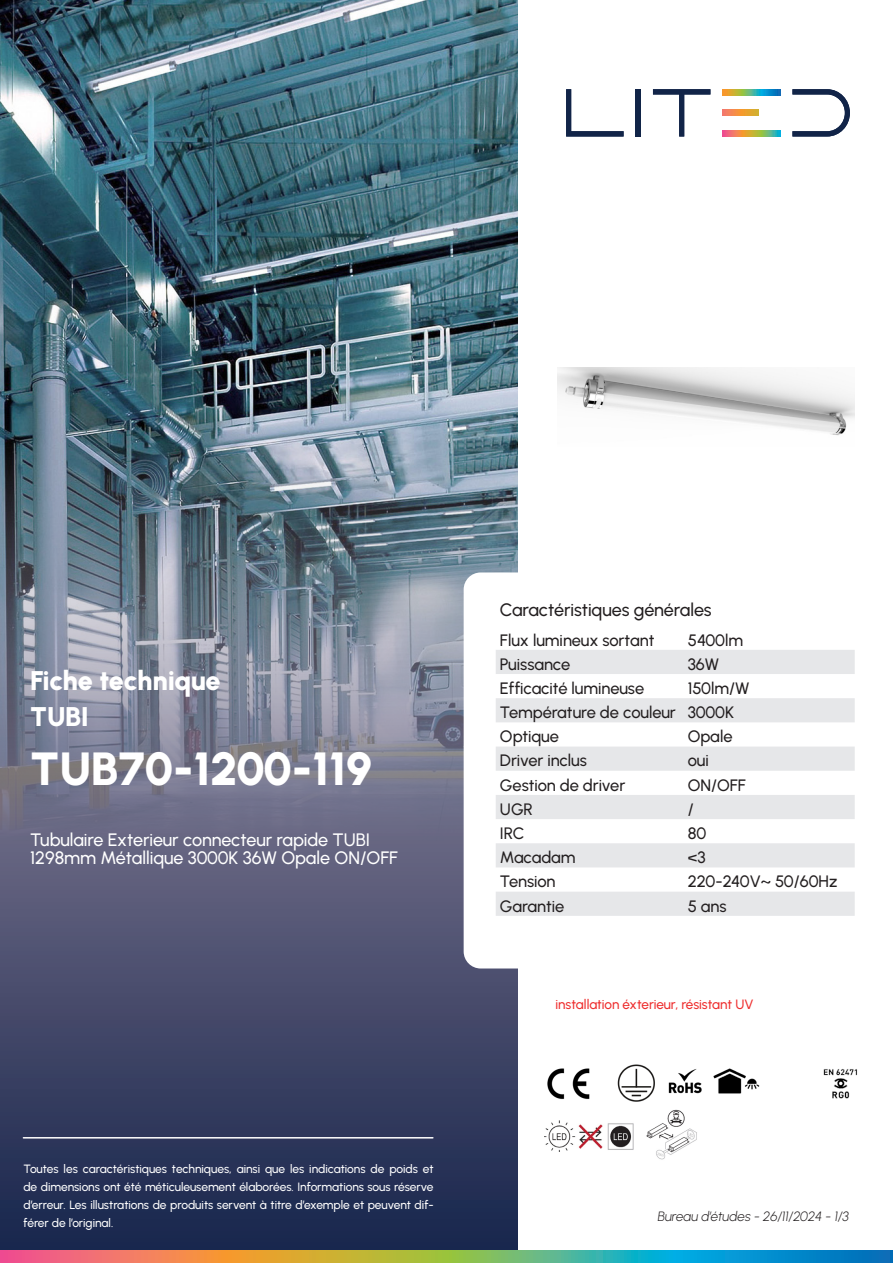
<style>
.page{position:relative;width:893px;height:1263px;background:#fff}
.page>*{position:absolute;margin:0;border:0;box-sizing:border-box;transform-origin:0 0}
.t1{font:900 46.5px "Urbanist";color:#fff}
.Texte_courant{font:900 27px "Urbanist";letter-spacing:-.015em;color:#fff}
.Texte_courant-2{font:500 18px/18px "Urbanist";letter-spacing:-.005em;color:#fff}
.t2{font:500 18px "Urbanist";letter-spacing:-.005em;color:#231f20}
.Texte_courant-3{font:500 16.5px "Urbanist";letter-spacing:-.005em;color:#231f20}
.Texte_courant-4{font:500 13.5px "Urbanist";letter-spacing:-.005em;color:#ee2d2d}
.Texte_courant-5{font:italic 300 13.5px "Urbanist";color:#231f20}
.Texte_courant-6{font:500 12px/18px "Urbanist";letter-spacing:-.005em;color:#fff;text-align:justify}
</style>
<div class="page">
<img style="left:0;top:0;width:517px;height:277px">
<img style="left:0;top:277px;width:517px;height:973px">
<hr style="left:23px;top:1137px;width:410px;height:1px;background:#fff">
<img style="left:558px;top:368px;width:297px;height:68px">
<div style="left:464px;top:572px;width:403px;height:396px;background:#fff;border-radius:17px"></div>
<svg style="left:496px;top:650px;width:359px;height:266px;fill:#e6e7e9"></svg>
<img style="left:617px;top:1064px;width:38px;height:38px">
<img style="left:547px;top:1068px;width:43px;height:31px">
<img style="left:668px;top:1069px;width:34px;height:25px">
<img style="left:823px;top:1069px;width:34px;height:30px">
<img style="left:713px;top:1068px;width:47px;height:26px">
<img style="left:646px;top:1110px;width:51px;height:50px">
<img style="left:545px;top:1120px;width:89px;height:31px">
<svg style="left:792px;top:89px;width:58px;height:48px"></svg>
<svg style="left:723px;top:131px;width:57px;height:5px"></svg>
<svg style="left:723px;top:110px;width:35px;height:6px"></svg>
<svg style="left:723px;top:89px;width:57px;height:6px"></svg>
<svg style="left:653px;top:89px;width:57px;height:48px"></svg>
<div style="left:636px;top:89px;width:5px;height:47px;background:#112448"></div>
<svg style="left:566px;top:89px;width:58px;height:48px"></svg>
<svg style="left:0;top:1250px;width:893px;height:13px;background:#849a7e"></svg>
<p class="Texte_courant" style="left:30px;top:661px;width:192px">Fiche technique</p>
<p class="Texte_courant" style="left:30px;top:697px;width:60px">TUBI</p>
<p class="t1" style="left:30px;top:736px;width:344px">TUB70-1200-119</p>
<p class="Texte_courant-2" style="left:30px;top:830px;width:369px">Tubulaire Exterieur connecteur rapide TUBI<br>1298mm Métallique 3000K 36W Opale ON/OFF</p>
<p class="Texte_courant-6" style="left:23px;top:1159px;width:412px">Toutes les caractéristiques techniques, ainsi que les indications de poids et de dimensions ont été méticuleusement élaborées. Informations sous réserve d’erreur. Les illustrations de produits servent à titre d’exemple et peuvent dif&shy;férer de l’original.</p>
<p class="t2" style="left:500px;top:598px;width:213px">Caractéristiques générales</p>
<p class="Texte_courant-3" style="left:500px;top:629px;width:156px">Flux lumineux sortant</p>
<p class="Texte_courant-3" style="left:688px;top:629px;width:57px">5400lm</p>
<p class="Texte_courant-3" style="left:500px;top:653px;width:72px">Puissance</p>
<p class="Texte_courant-3" style="left:688px;top:653px;width:33px">36W</p>
<p class="Texte_courant-3" style="left:500px;top:677px;width:146px">Efficacité lumineuse</p>
<p class="Texte_courant-3" style="left:688px;top:677px;width:63px">150lm/W</p>
<p class="Texte_courant-3" style="left:500px;top:701px;width:177px">Température de couleur</p>
<p class="Texte_courant-3" style="left:688px;top:701px;width:48px">3000K</p>
<p class="Texte_courant-3" style="left:500px;top:725px;width:61px">Optique</p>
<p class="Texte_courant-3" style="left:688px;top:725px;width:46px">Opale</p>
<p class="Texte_courant-3" style="left:500px;top:750px;width:88px">Driver inclus</p>
<p class="Texte_courant-3" style="left:688px;top:750px;width:22px">oui</p>
<p class="Texte_courant-3" style="left:500px;top:774px;width:127px">Gestion de driver</p>
<p class="Texte_courant-3" style="left:688px;top:774px;width:59px">ON/OFF</p>
<p class="Texte_courant-3" style="left:500px;top:798px;width:35px">UGR</p>
<p class="Texte_courant-3" style="left:688px;top:798px;width:8px">/</p>
<p class="Texte_courant-3" style="left:500px;top:822px;width:26px">IRC</p>
<p class="Texte_courant-3" style="left:688px;top:822px;width:20px">80</p>
<p class="Texte_courant-3" style="left:500px;top:846px;width:77px">Macadam</p>
<p class="Texte_courant-3" style="left:688px;top:846px;width:19px">&lt;3</p>
<p class="Texte_courant-3" style="left:500px;top:871px;width:57px">Tension</p>
<p class="Texte_courant-3" style="left:688px;top:871px;width:151px">220-240V~ 50/60Hz</p>
<p class="Texte_courant-3" style="left:500px;top:895px;width:66px">Garantie</p>
<p class="Texte_courant-3" style="left:688px;top:895px;width:40px">5 ans</p>
<p class="Texte_courant-4" style="left:556px;top:996px;width:199px">installation éxterieur, résistant UV</p>
<p class="Texte_courant-5" style="left:658px;top:1207px;width:193px">Bureau d’études - 26/11/2024 - 1/3</p>
</div>
